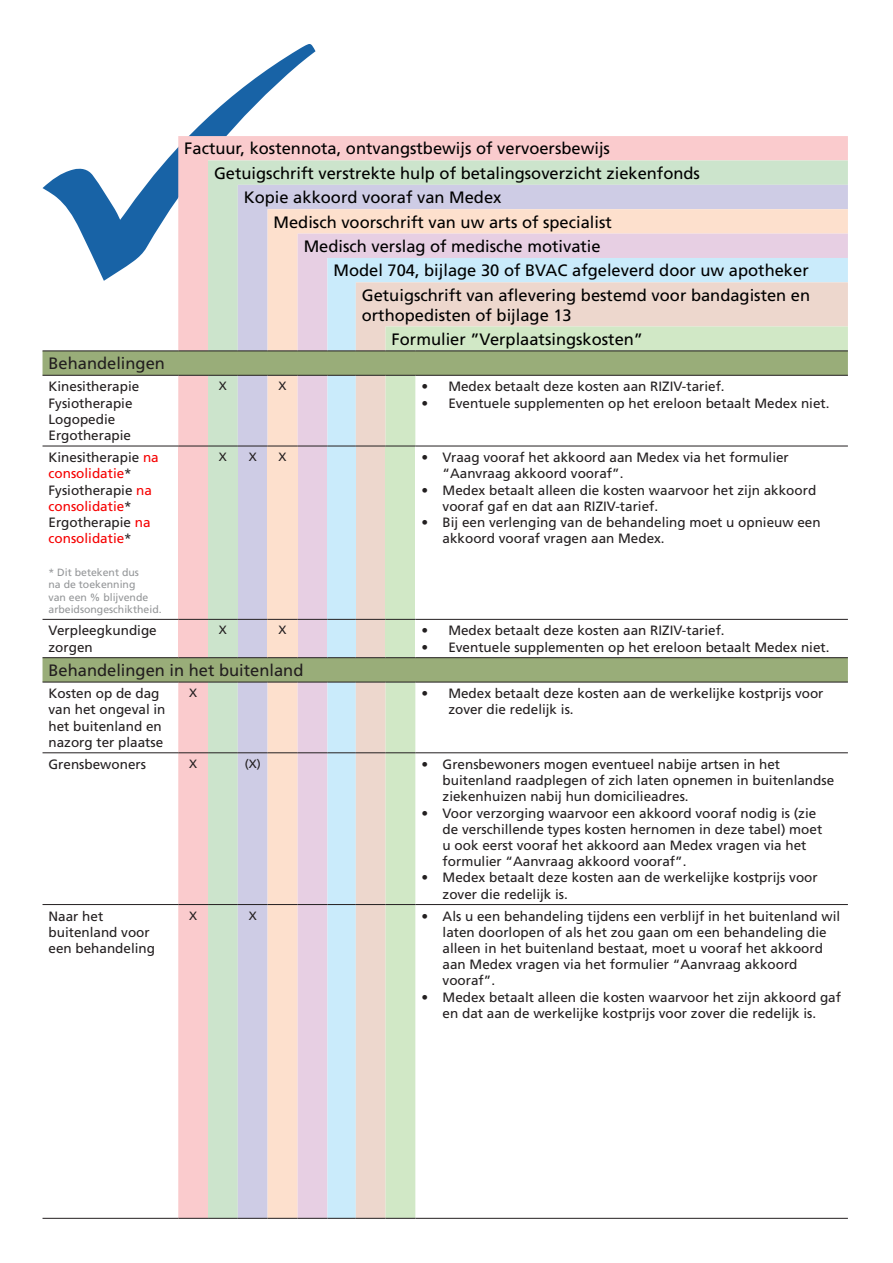
<style>
.page{position:relative;width:893px;height:1263px;background:#fff}
.page>*{position:absolute;margin:0;border:0;box-sizing:border-box;transform-origin:0 0}
.t1{font:16.5px/19.8px "Frutiger LT Std";color:#000}
.theme{font:16.5px "Frutiger LT Std";color:#221e1f}
.t2{font:13.5px/16.2px "Frutiger LT Std";color:#231f20}
.t3{font:13.5px/16.2px "Frutiger LT Std";color:#f60000}
.t4{font:12px "Frutiger LT Std";color:#231f20}
.texte_tableau{font:10.5px/12.6px "Frutiger LT Std";color:#949698}
.s1{color:#f60000}
.s2{color:#231f20}
</style>
<div class="page">
<svg style="left:43px;top:44px;width:272px;height:237px"></svg>
<div style="left:178px;top:136px;width:670px;height:215px;background:#facbcd"></div>
<div style="left:208px;top:160px;width:640px;height:191px;background:#cce4cc"></div>
<div style="left:238px;top:185px;width:610px;height:166px;background:#cecce5"></div>
<div style="left:268px;top:209px;width:580px;height:142px;background:#fde0cd"></div>
<div style="left:298px;top:234px;width:550px;height:117px;background:#e7cfe3"></div>
<div style="left:327px;top:258px;width:521px;height:93px;background:#caebfb"></div>
<div style="left:356px;top:282px;width:492px;height:69px;background:#edd7cd"></div>
<svg style="left:386px;top:326px;width:462px;height:25px;background:#cde3c2"></svg>
<svg style="left:43px;top:352px;width:805px;height:330px"></svg>
<div style="left:178px;top:446px;width:30px;height:173px;background:#facbcd"></div>
<div style="left:208px;top:446px;width:30px;height:173px;background:#cce4cc"></div>
<div style="left:238px;top:446px;width:30px;height:173px;background:#cecce5"></div>
<div style="left:268px;top:446px;width:30px;height:173px;background:#fde0cd"></div>
<div style="left:298px;top:446px;width:29px;height:173px;background:#e7cfe3"></div>
<div style="left:327px;top:446px;width:29px;height:173px;background:#caebfb"></div>
<div style="left:356px;top:446px;width:30px;height:173px;background:#edd7cd"></div>
<div style="left:386px;top:446px;width:29px;height:173px;background:#d1e8c6"></div>
<div style="left:178px;top:619px;width:30px;height:39px;background:#facbcd"></div>
<div style="left:208px;top:619px;width:30px;height:39px;background:#cce4cc"></div>
<div style="left:238px;top:619px;width:30px;height:39px;background:#cecce5"></div>
<div style="left:268px;top:619px;width:30px;height:39px;background:#fde0cd"></div>
<div style="left:298px;top:619px;width:29px;height:39px;background:#e7cfe3"></div>
<div style="left:327px;top:619px;width:29px;height:39px;background:#caebfb"></div>
<div style="left:356px;top:619px;width:30px;height:39px;background:#edd7cd"></div>
<div style="left:386px;top:619px;width:29px;height:39px;background:#d1e8c6"></div>
<hr style="left:43px;top:446px;width:135px;height:1px;background:#231f20">
<hr style="left:178px;top:446px;width:30px;height:1px;background:#231f20">
<hr style="left:208px;top:446px;width:30px;height:1px;background:#231f20">
<hr style="left:238px;top:446px;width:30px;height:1px;background:#231f20">
<hr style="left:268px;top:446px;width:30px;height:1px;background:#231f20">
<svg style="left:298px;top:446px;width:58px;height:1px"></svg>
<hr style="left:356px;top:446px;width:30px;height:1px;background:#231f20">
<svg style="left:386px;top:446px;width:29px;height:1px"></svg>
<hr style="left:415px;top:446px;width:433px;height:1px;background:#231f20">
<hr style="left:43px;top:619px;width:135px;height:1px;background:#231f20">
<hr style="left:178px;top:619px;width:30px;height:1px;background:#231f20">
<hr style="left:208px;top:619px;width:30px;height:1px;background:#231f20">
<hr style="left:238px;top:619px;width:30px;height:1px;background:#231f20">
<hr style="left:268px;top:619px;width:30px;height:1px;background:#231f20">
<svg style="left:298px;top:619px;width:58px;height:1px"></svg>
<hr style="left:356px;top:619px;width:30px;height:1px;background:#231f20">
<svg style="left:386px;top:619px;width:29px;height:1px"></svg>
<hr style="left:415px;top:619px;width:433px;height:1px;background:#231f20">
<hr style="left:43px;top:752px;width:135px;height:1px;background:#231f20">
<hr style="left:415px;top:752px;width:433px;height:1px;background:#231f20">
<hr style="left:43px;top:904px;width:135px;height:1px;background:#231f20">
<hr style="left:415px;top:904px;width:433px;height:1px;background:#231f20">
<hr style="left:43px;top:351px;width:135px;height:1px;background:#221e1f">
<hr style="left:178px;top:351px;width:30px;height:1px;background:#221e1f">
<hr style="left:208px;top:351px;width:30px;height:1px;background:#221e1f">
<hr style="left:238px;top:351px;width:30px;height:1px;background:#221e1f">
<hr style="left:268px;top:351px;width:30px;height:1px;background:#221e1f">
<svg style="left:298px;top:351px;width:58px;height:1px"></svg>
<hr style="left:356px;top:351px;width:30px;height:1px;background:#221e1f">
<svg style="left:386px;top:351px;width:29px;height:1px"></svg>
<hr style="left:415px;top:351px;width:433px;height:1px;background:#221e1f">
<hr style="left:43px;top:375px;width:135px;height:1px;background:#221e1f">
<hr style="left:178px;top:375px;width:30px;height:1px;background:#221e1f">
<hr style="left:208px;top:375px;width:30px;height:1px;background:#221e1f">
<hr style="left:238px;top:375px;width:30px;height:1px;background:#221e1f">
<hr style="left:268px;top:375px;width:30px;height:1px;background:#221e1f">
<svg style="left:298px;top:375px;width:58px;height:1px"></svg>
<hr style="left:356px;top:375px;width:30px;height:1px;background:#221e1f">
<svg style="left:386px;top:375px;width:29px;height:1px"></svg>
<hr style="left:415px;top:375px;width:433px;height:1px;background:#221e1f">
<hr style="left:43px;top:1218px;width:135px;height:1px;background:#221e1f">
<hr style="left:415px;top:1218px;width:433px;height:1px;background:#221e1f">
<hr style="left:43px;top:657px;width:135px;height:1px;background:#221e1f">
<hr style="left:178px;top:657px;width:30px;height:1px;background:#221e1f">
<hr style="left:208px;top:657px;width:30px;height:1px;background:#221e1f">
<hr style="left:238px;top:657px;width:30px;height:1px;background:#221e1f">
<hr style="left:268px;top:657px;width:30px;height:1px;background:#221e1f">
<svg style="left:298px;top:657px;width:58px;height:1px"></svg>
<hr style="left:356px;top:657px;width:30px;height:1px;background:#221e1f">
<svg style="left:386px;top:657px;width:29px;height:1px"></svg>
<hr style="left:415px;top:657px;width:433px;height:1px;background:#221e1f">
<hr style="left:43px;top:682px;width:135px;height:1px;background:#221e1f">
<svg style="left:178px;top:682px;width:237px;height:537px;background:#dfd9d6"></svg>
<hr style="left:415px;top:682px;width:433px;height:1px;background:#221e1f">
<p class="theme" style="left:49px;top:354px;width:118px">Behandelingen</p>
<p class="t2" style="left:49px;top:379px;width:92px">Kinesitherapie</p>
<p class="t2" style="left:49px;top:395px;width:86px">Fysiotherapie</p>
<p class="t2" style="left:49px;top:411px;width:84px">Logopedie<br>Ergotherapie</p>
<p class="t2" style="left:49px;top:449px;width:112px">Kinesitherapie <span class="s1">na consolidatie</span>*</p>
<p class="t3" style="left:49px;top:482px;width:105px"><span class="s2">Fysiotherapie</span> na consolidatie<span class="s2">*<br>Ergotherapie</span> na consolidatie<span class="s2">*</span></p>
<p class="texte_tableau" style="left:49px;top:566px;width:115px">* Dit betekent dus<br>na de toekenning<br>van een % blijvende arbeidsongeschiktheid.</p>
<p class="t1" style="left:184px;top:139px;width:427px">Factuur, kostennota, ontvangstbewijs of vervoersbewijs</p>
<p class="t1" style="left:214px;top:163px;width:487px">Getuigschrift verstrekte hulp of betalingsoverzicht ziekenfonds</p>
<p class="t1" style="left:244px;top:188px;width:259px">Kopie akkoord vooraf van Medex</p>
<p class="t1" style="left:274px;top:212px;width:340px">Medisch voorschrift van uw arts of specialist</p>
<p class="t1" style="left:304px;top:236px;width:299px">Medisch verslag of medische motivatie</p>
<p class="t1" style="left:333px;top:261px;width:477px">Model 704, bijlage 30 of BVAC afgeleverd door uw apotheker</p>
<p class="t1" style="left:362px;top:285px;width:450px">Getuigschrift van aflevering bestemd voor bandagisten en orthopedisten of bijlage 13</p>
<p class="t1" style="left:392px;top:329px;width:253px">Formulier ”Verplaatsingskosten”</p>
<p class="t4" style="left:219px;top:379px;width:10px">X</p>
<p class="t4" style="left:279px;top:379px;width:10px">X</p>
<p class="t2" style="left:421px;top:379px;width:305px">• Medex betaalt deze kosten aan RIZIV-tarief.</p>
<p class="t2" style="left:421px;top:395px;width:410px">• Eventuele supplementen op het ereloon betaalt Medex niet.</p>
<p class="t4" style="left:219px;top:450px;width:10px">X</p>
<p class="t4" style="left:249px;top:450px;width:10px">X</p>
<p class="t4" style="left:279px;top:450px;width:10px">X</p>
<p class="t2" style="left:443px;top:449px;width:348px;text-indent:-21px">• Vraag vooraf het akkoord aan Medex via het formulier “Aanvraag akkoord vooraf”.</p>
<p class="t2" style="left:443px;top:482px;width:375px;text-indent:-21px">• Medex betaalt alleen die kosten waarvoor het zijn akkoord vooraf gaf en dat aan RIZIV-tarief.</p>
<p class="t2" style="left:443px;top:514px;width:380px;text-indent:-21px">• Bij een verlenging van de behandeling moet u opnieuw een akkoord vooraf vragen aan Medex.</p>
<p class="t2" style="left:49px;top:623px;width:110px">Verpleegkundige zorgen</p>
<p class="t4" style="left:219px;top:623px;width:10px">X</p>
<p class="t4" style="left:279px;top:623px;width:10px">X</p>
<p class="t2" style="left:421px;top:623px;width:305px">• Medex betaalt deze kosten aan RIZIV-tarief.</p>
<p class="t2" style="left:421px;top:639px;width:410px">• Eventuele supplementen op het ereloon betaalt Medex niet.</p>
<p class="theme" style="left:49px;top:661px;width:256px">Behandelingen in het buitenland</p>
<p class="t2" style="left:49px;top:685px;width:119px">Kosten op de dag van het ongeval in het buitenland en nazorg ter plaatse</p>
<p class="t4" style="left:189px;top:686px;width:10px">X</p>
<p class="t2" style="left:448px;top:685px;width:377px;text-indent:-27px">• Medex betaalt deze kosten aan de werkelijke kostprijs voor zover die redelijk is.</p>
<p class="t2" style="left:49px;top:756px;width:99px">Grensbewoners</p>
<p class="t4" style="left:189px;top:756px;width:10px">X</p>
<p class="t4" style="left:245px;top:756px;width:17px">(X)</p>
<p class="t2" style="left:443px;top:756px;width:393px;text-indent:-21px">• Grensbewoners mogen eventueel nabije artsen in het buitenland raadplegen of zich laten opnemen in buitenlandse ziekenhuizen nabij hun domicilieadres.</p>
<p class="t2" style="left:443px;top:805px;width:381px;text-indent:-21px">• Voor verzorging waarvoor een akkoord vooraf nodig is (zie de verschillende types kosten hernomen in deze tabel) moet u ook eerst vooraf het akkoord aan Medex vragen via het formulier “Aanvraag akkoord vooraf”.</p>
<p class="t2" style="left:443px;top:870px;width:377px;text-indent:-21px">• Medex betaalt deze kosten aan de werkelijke kostprijs voor zover die redelijk is.</p>
<p class="t2" style="left:49px;top:908px;width:103px">Naar het buitenland voor</p>
<p class="t2" style="left:49px;top:940px;width:108px">een behandeling</p>
<p class="t4" style="left:189px;top:908px;width:10px">X</p>
<p class="t4" style="left:249px;top:908px;width:10px">X</p>
<p class="t2" style="left:443px;top:908px;width:399px;text-indent:-21px">• Als u een behandeling tijdens een verblijf in het buitenland wil laten doorlopen of als het zou gaan om een behandeling die alleen in het buitenland bestaat, moet u vooraf het akkoord aan Medex vragen via het formulier “Aanvraag akkoord vooraf”.</p>
<p class="t2" style="left:421px;top:989px;width:421px;text-align:center">• Medex betaalt alleen die kosten waarvoor het zijn akkoord gaf en dat aan de werkelijke kostprijs voor zover die redelijk is.</p>
</div>
